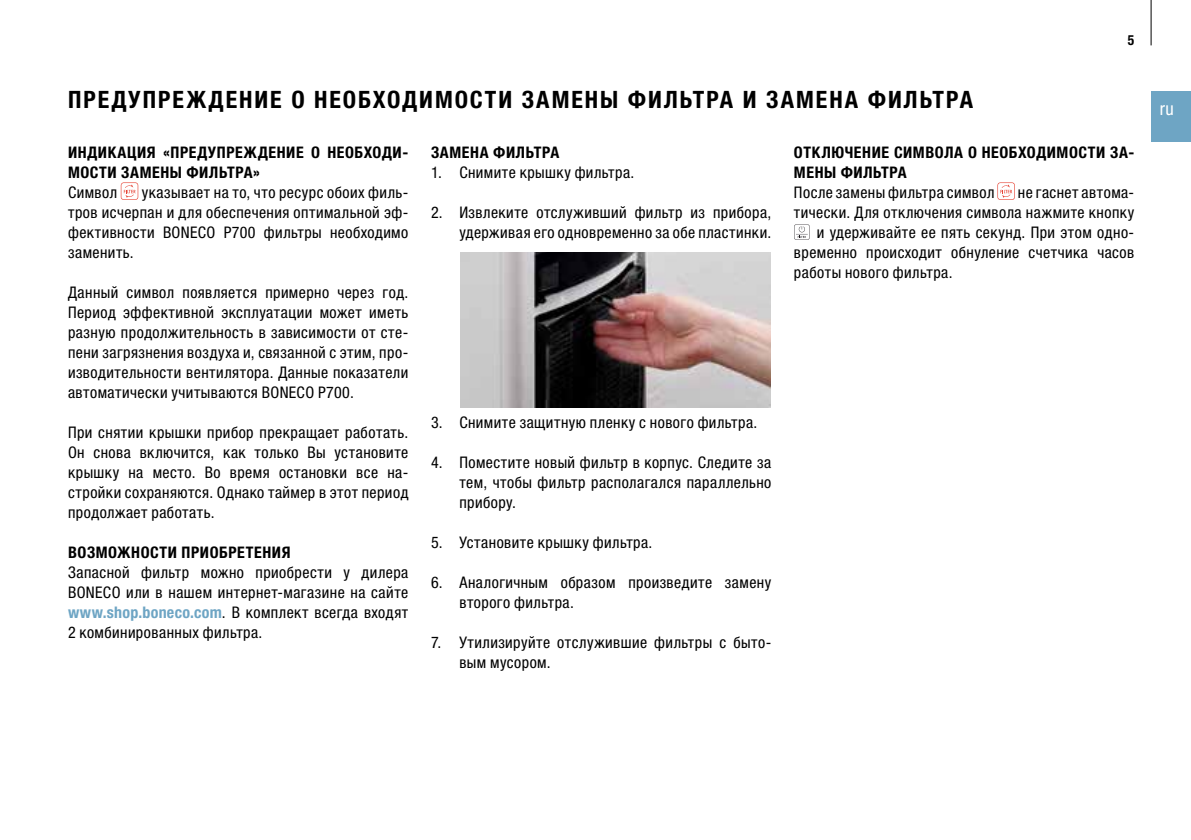
<style>
.page{position:relative;width:1191px;height:840px;background:#fff}
.page>*{position:absolute;margin:0;border:0;box-sizing:border-box;transform-origin:0 0}
.t1{font:700 condensed 24px "Helvetica Neue LTW1 G";letter-spacing:.08em;color:#000}
.t2{font:condensed 18px "Helvetica Neue LTW1 G";color:#fff}
.t3{font:condensed 16px/20px "Helvetica Neue LTW1 G";letter-spacing:.03em;color:#000;text-align:justify}
.t4{font:700 condensed 16px/20px "Helvetica Neue LTW1 G";letter-spacing:.035em;color:#000}
.t5{font:700 condensed 14px "Helvetica Neue LTW1 G";color:#000;scale:.96 1}
.s1{font-weight:700;color:#6ea5c4}
</style>
<div class="page">
<div style="left:1151px;top:91px;width:40px;height:51px;background:#6ea5c4"></div>
<hr style="left:1150px;top:0;width:1px;height:45px;background:#000">
<svg style="left:997px;top:182px;width:18px;height:18px"></svg>
<svg style="left:794px;top:224px;width:15px;height:16px"></svg>
<svg style="left:121px;top:182px;width:17px;height:18px"></svg>
<img style="left:460px;top:252px;width:310px;height:155px">
<p class="t5" style="left:1127px;top:32px;width:8px">5</p>
<h1 class="t1" style="left:68px;top:85px;width:906px">ПРЕДУПРЕЖДЕНИЕ О НЕОБХОДИМОСТИ ЗАМЕНЫ ФИЛЬТРА И ЗАМЕНА ФИЛЬТРА</h1>
<p class="t4" style="left:68px;top:142px;width:342px">ИНДИКАЦИЯ «ПРЕДУПРЕЖДЕНИЕ О НЕОБХОДИ-<br>МОСТИ ЗАМЕНЫ ФИЛЬТРА»</p>
<p class="t3" style="left:68px;top:182px;width:51px">Символ</p>
<p class="t4" style="left:794px;top:142px;width:342px">ОТКЛЮЧЕНИЕ СИМВОЛА О НЕОБХОДИМОСТИ ЗА-<br>МЕНЫ ФИЛЬТРА</p>
<p class="t3" style="left:794px;top:182px;width:202px">После замены фильтра символ</p>
<p class="t3" style="left:1018px;top:182px;width:118px">не гаснет автома-</p>
<p class="t3" style="left:794px;top:202px;width:342px">тически. Для отключения символа нажмите кнопку</p>
<p class="t3" style="left:816px;top:222px;width:319px">и удерживайте ее пять секунд. При этом одно-</p>
<p class="t3" style="left:794px;top:242px;width:342px">временно происходит обнуление счетчика часов</p>
<p class="t3" style="left:794px;top:262px;width:160px">работы нового фильтра.</p>
<p class="t4" style="left:431px;top:142px;width:130px">ЗАМЕНА ФИЛЬТРА</p>
<p class="t3" style="left:431px;top:162px;width:205px">1. Снимите крышку фильтра.</p>
<p class="t3" style="left:431px;top:202px;width:342px;text-align:right">2. Извлеките отслуживший фильтр из прибора, удерживая его одновременно за обе пластинки.</p>
<p class="t3" style="left:68px;top:182px;width:342px;text-indent:74px">указывает на то, что ресурс обоих филь&shy;тров исчерпан и для обеспечения оптимальной эф&shy;фективности BONECO P700 фильтры необходимо заменить.</p>
<p class="t3" style="left:68px;top:282px;width:342px">Данный символ появляется примерно через год.<br>Период эффективной эксплуатации может иметь разную продолжительность в зависимости от сте&shy;пени загрязнения воздуха и, связанной с этим, про&shy;изводительности вентилятора. Данные показатели автоматически учитываются BONECO P700.</p>
<p class="t3" style="left:68px;top:422px;width:342px">При снятии крышки прибор прекращает работать.<br>Он снова включится, как только Вы установите крышку на место. Во время остановки все на&shy;стройки сохраняются. Однако таймер в этот период продолжает работать.</p>
<p class="t4" style="left:68px;top:542px;width:224px">ВОЗМОЖНОСТИ ПРИОБРЕТЕНИЯ</p>
<p class="t3" style="left:68px;top:562px;width:342px">Запасной фильтр можно приобрести у дилера BONECO или в нашем интернет-магазине на сайте <span class="s1">www.shop.boneco.com</span>. В комплект всегда входят 2 комбинированных фильтра.</p>
<p class="t3" style="left:431px;top:412px;width:328px">3. Снимите защитную пленку с нового фильтра.</p>
<p class="t3" style="left:459px;top:452px;width:313px;text-indent:-28px">4. Поместите новый фильтр в корпус. Следите за тем, чтобы фильтр располагался параллельно прибору.</p>
<p class="t3" style="left:431px;top:532px;width:223px">5. Установите крышку фильтра.</p>
<p class="t3" style="left:459px;top:572px;width:313px;text-indent:-28px">6. Аналогичным образом произведите замену второго фильтра.</p>
<p class="t3" style="left:459px;top:632px;width:313px;text-indent:-28px">7. Утилизируйте отслужившие фильтры с быто&shy;вым мусором.</p>
<p class="t2" style="left:1159px;top:98px;width:15px">ru</p>
</div>
